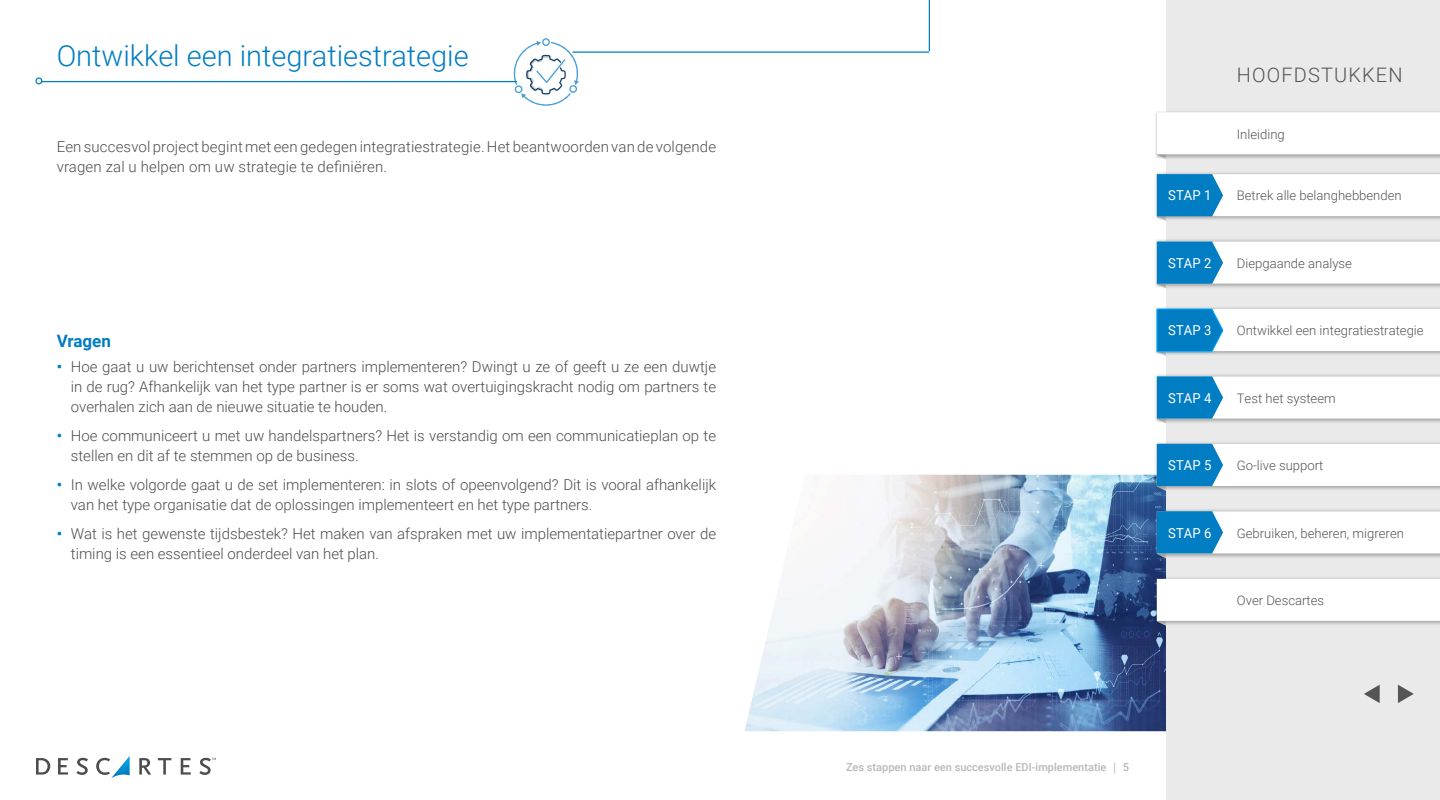
<style>
.page{position:relative;width:1440px;height:800px;background:#fff}
.page>*{position:absolute;margin:0;border:0;box-sizing:border-box;transform-origin:0 0}
.t1{font:300 29px "Roboto";color:#007dc3}
.t2{font:300 20px "Roboto";letter-spacing:.055em;color:#555}
.t3{font:700 17px "Roboto";color:#007dc3}
.t4{font:300 15px/20px "Roboto";color:#4d4d4d}
.t5{font:13.7px "Roboto";letter-spacing:.01em;color:#fff;scale:.95 1}
.t6{font:300 13.1px "Roboto";color:#555}
.t7{font:500 11px "Roboto";color:#b8b8b8}
.s1{font-weight:700;color:#007dc3}
.s2{font-family:"Helvetica Neue";font-weight:700}
</style>
<div class="page">
<img style="left:745px;top:475px;width:421px;height:256px">
<div style="left:1166px;top:0;width:274px;height:800px;background:#eaeaea"></div>
<img style="left:1155px;top:239px;width:285px;height:48px">
<img style="left:1155px;top:374px;width:285px;height:48px">
<img style="left:1154px;top:442px;width:286px;height:50px">
<img style="left:1154px;top:508px;width:286px;height:51px">
<img style="left:1154px;top:575px;width:286px;height:51px">
<svg style="left:1157px;top:579px;width:283px;height:61px"></svg>
<svg style="left:1398px;top:685px;width:16px;height:18px"></svg>
<svg style="left:1364px;top:685px;width:16px;height:18px"></svg>
<img style="left:1155px;top:111px;width:285px;height:47px">
<svg style="left:1157px;top:112px;width:283px;height:109px"></svg>
<svg style="left:1157px;top:242px;width:283px;height:47px;background:#c8e0ed"></svg>
<svg style="left:1157px;top:376px;width:283px;height:48px;background:#c8e0ed"></svg>
<svg style="left:1157px;top:444px;width:283px;height:61px"></svg>
<svg style="left:1157px;top:511px;width:283px;height:61px"></svg>
<svg style="left:36px;top:758px;width:14px;height:17px"></svg>
<svg style="left:58px;top:758px;width:10px;height:17px"></svg>
<svg style="left:76px;top:758px;width:12px;height:17px"></svg>
<svg style="left:139px;top:758px;width:12px;height:17px"></svg>
<svg style="left:158px;top:758px;width:13px;height:17px"></svg>
<svg style="left:181px;top:758px;width:10px;height:17px"></svg>
<svg style="left:199px;top:758px;width:17px;height:17px"></svg>
<svg style="left:96px;top:756px;width:34px;height:22px"></svg>
<svg style="left:1156px;top:308px;width:284px;height:48px;background:#c7e0ee"></svg>
<svg style="left:514px;top:38px;width:65px;height:68px"></svg>
<hr style="left:42px;top:81px;width:475px;height:1px;background:#007dc0">
<div style="left:35px;top:77px;width:7px;height:7px;border:1px solid #007dc0;border-radius:50%"></div>
<hr style="left:572px;top:51px;width:357px;height:2px;background:#007dc0">
<hr style="left:929px;top:0;width:1px;height:51px;background:#007dc0">
<h1 class="t1" style="left:57px;top:36px;width:414px">Ontwikkel een integratiestrategie</h1>
<p class="t4" style="left:57px;top:136px;width:661px">Een succesvol project begint met een gedegen integratiestrategie. Het beantwoorden van de volgende vragen zal u helpen om uw strategie te definiëren.</p>
<p class="t3" style="left:57px;top:329px;width:56px">Vragen</p>
<p class="t4" style="left:71px;top:356px;width:647px;text-align:justify;text-indent:-14px"><span class="s1">•</span> Hoe gaat u uw berichtenset onder partners implementeren? Dwingt u ze of geeft u ze een duwtje in de rug? Afhankelijk van het type partner is er soms wat overtuigingskracht nodig om partners te overhalen zich aan de nieuwe situatie te houden.</p>
<p class="t4" style="left:71px;top:425px;width:647px;text-indent:-14px"><span class="s1">•</span> Hoe communiceert u met uw handelspartners? Het is verstandig om een communicatieplan op te stellen en dit af te stemmen op de business.</p>
<p class="t4" style="left:71px;top:474px;width:647px;text-indent:-14px"><span class="s1">•</span> In welke volgorde gaat u de set implementeren: in slots of opeenvolgend? Dit is vooral afhankelijk van het type organisatie dat de oplossingen implementeert en het type partners.</p>
<p class="t4" style="left:71px;top:523px;width:647px;text-indent:-14px"><span class="s1">•</span> Wat is het gewenste tijdsbestek? Het maken van afspraken met uw implementatiepartner over de timing is een essentieel onderdeel van het plan.</p>
<h2 class="t2" style="left:1237px;top:61px;width:167px">HOOFDSTUKKEN</h2>
<p class="t6" style="left:1237px;top:125px;width:50px">Inleiding</p>
<p class="t5" style="left:1168px;top:186px;width:47px">STAP 1</p>
<p class="t6" style="left:1237px;top:186px;width:166px">Betrek alle belanghebbenden</p>
<p class="t5" style="left:1168px;top:253px;width:47px">STAP 2</p>
<p class="t6" style="left:1237px;top:254px;width:117px">Diepgaande analyse</p>
<p class="t5" style="left:1168px;top:321px;width:47px">STAP 3</p>
<p class="t6" style="left:1237px;top:321px;width:188px">Ontwikkel een integratiestrategie</p>
<p class="t5" style="left:1168px;top:388px;width:47px">STAP 4</p>
<p class="t6" style="left:1237px;top:389px;width:100px">Test het systeem</p>
<p class="t5" style="left:1168px;top:456px;width:47px">STAP 5</p>
<p class="t6" style="left:1237px;top:456px;width:88px">Go-live support</p>
<p class="t5" style="left:1168px;top:523px;width:47px">STAP 6</p>
<p class="t6" style="left:1237px;top:524px;width:169px">Gebruiken, beheren, migreren</p>
<p class="t6" style="left:1237px;top:591px;width:89px">Over Descartes</p>
<p class="t7" style="left:846px;top:759px;width:285px">Zes stappen naar een succesvolle EDI-implementatie <span class="s2">│</span> 5</p>
</div>
